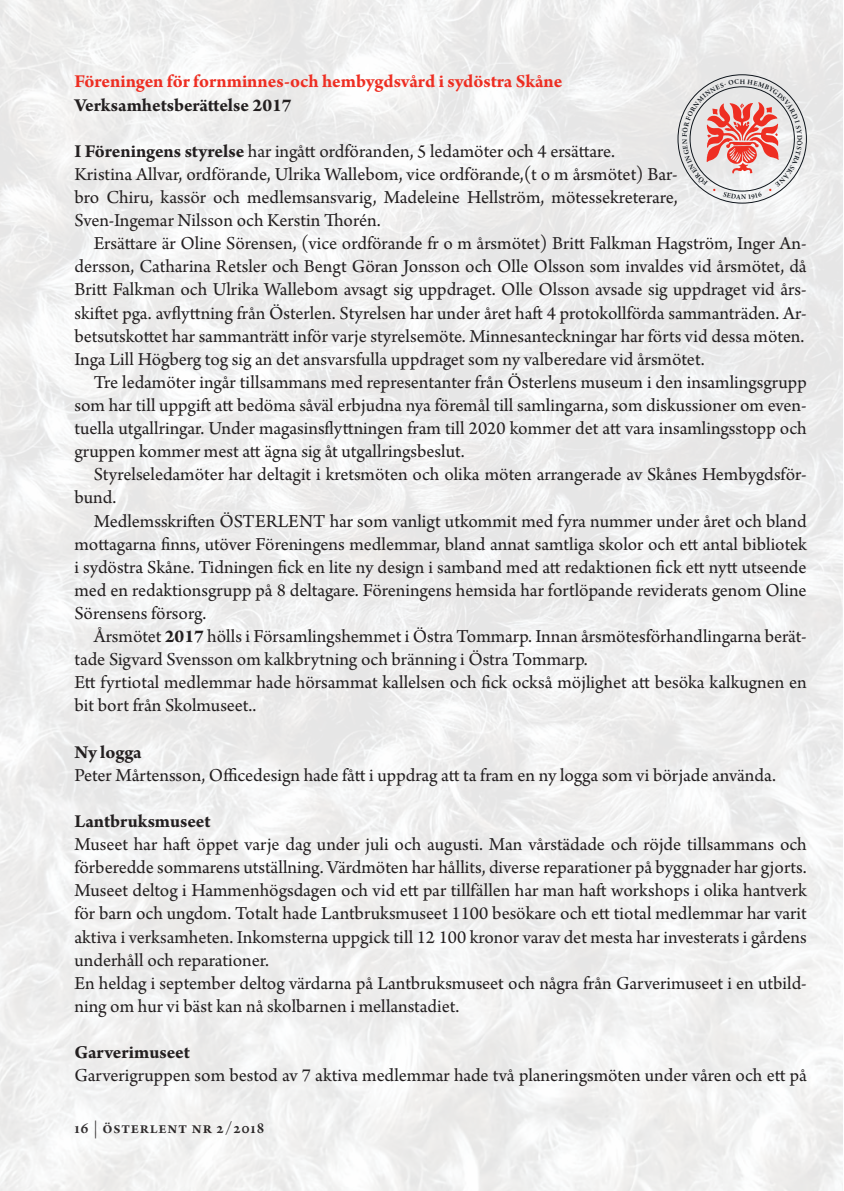
<style>
.page{position:relative;width:844px;height:1191px;background:#fff}
.page>*{position:absolute;margin:0;border:0;box-sizing:border-box;transform-origin:0 0}
.No_Spacing{font:19.25px/23.1px "Arno Pro";letter-spacing:-.005em;color:#231f20;text-align:justify}
.Body_Text{font:19.25px "Arno Pro";letter-spacing:-.005em;color:#231f20}
.No_Spacing-2{font:700 19.25px "Arno Pro";letter-spacing:-.005em;color:#231f20}
.t1{font:700 19.25px "Arno Pro";letter-spacing:-.005em;color:#ee2e22}
.t2{font:17.5px "Arno Pro Smbd Subhead";letter-spacing:.05em;color:#231f20}
.s1{font-weight:700}
.s2{font-family:"Arno Pro Light Display"}
</style>
<div class="page">
<img style="left:0;top:0;width:842px;height:1191px">
<svg style="left:677px;top:74px;width:129px;height:129px"></svg>
<p class="t1" style="left:74px;top:71px;width:489px">Föreningen för fornminnes-och hembygdsvård i sydöstra Skåne</p>
<p class="No_Spacing-2" style="left:74px;top:94px;width:219px">Verksamhetsberättelse 2017</p>
<p class="No_Spacing" style="left:74px;top:140px;width:542px"><span class="s1">I Föreningens styrelse</span> har ingått ordföranden, 5 ledamöter och 4 ersättare.</p>
<p class="No_Spacing" style="left:74px;top:164px;width:604px">Kristina Allvar, ordförande, Ulrika Wallebom, vice ordförande,(t o m årsmötet) Bar&shy;bro Chiru, kassör och medlemsansvarig, Madeleine Hellström, mötessekreterare, Sven-Ingemar Nilsson och Kerstin Thorén.</p>
<p class="No_Spacing" style="left:74px;top:233px;width:733px;text-indent:19px">Ersättare är Oline Sörensen, (vice ordförande fr o m årsmötet) Britt Falkman Hagström, Inger An&shy;dersson, Catharina Retsler och Bengt Göran Jonsson och Olle Olsson som invaldes vid årsmötet, då Britt Falkman och Ulrika Wallebom avsagt sig uppdraget. Olle Olsson avsade sig uppdraget vid års&shy;skiftet pga. avflyttning från Österlen. Styrelsen har under året haft 4 protokollförda sammanträden. Ar&shy;betsutskottet har sammanträtt inför varje styrelsemöte. Minnesanteckningar har förts vid dessa möten.</p>
<p class="No_Spacing" style="left:74px;top:348px;width:631px">Inga Lill Högberg tog sig an det ansvarsfulla uppdraget som ny valberedare vid årsmötet.</p>
<p class="No_Spacing" style="left:74px;top:371px;width:733px;text-indent:19px">Tre ledamöter ingår tillsammans med representanter från Österlens museum i den insamlingsgrupp som har till uppgift att bedöma såväl erbjudna nya föremål till samlingarna, som diskussioner om even&shy;tuella utgallringar. Under magasinsflyttningen fram till 2020 kommer det att vara insamlingsstopp och gruppen kommer mest att ägna sig åt utgallringsbeslut.</p>
<p class="No_Spacing" style="left:74px;top:464px;width:733px;text-indent:19px">Styrelseledamöter har deltagit i kretsmöten och olika möten arrangerade av Skånes Hembygdsför&shy;bund.</p>
<p class="No_Spacing" style="left:74px;top:510px;width:733px;text-indent:19px">Medlemsskriften ÖSTERLENT har som vanligt utkommit med fyra nummer under året och bland mottagarna finns, utöver Föreningens medlemmar, bland annat samtliga skolor och ett antal bibliotek i sydöstra Skåne. Tidningen fick en lite ny design i samband med att redaktionen fick ett nytt utseende med en redaktionsgrupp på 8 deltagare. Föreningens hemsida har fortlöpande reviderats genom Oline Sörensens försorg.</p>
<p class="No_Spacing" style="left:74px;top:626px;width:733px;text-indent:19px">Årsmötet <span class="s1">2017</span> hölls i Församlingshemmet i Östra Tommarp. Innan årsmötesförhandlingarna berät&shy;tade Sigvard Svensson om kalkbrytning och bränning i Östra Tommarp.</p>
<p class="No_Spacing" style="left:74px;top:672px;width:733px">Ett fyrtiotal medlemmar hade hörsammat kallelsen och fick också möjlighet att besöka kalkugnen en bit bort från Skolmuseet..</p>
<p class="No_Spacing-2" style="left:74px;top:740px;width:69px">Ny logga</p>
<p class="No_Spacing" style="left:74px;top:764px;width:702px">Peter Mårtensson, Officedesign hade fått i uppdrag att ta fram en ny logga som vi började använda.</p>
<p class="No_Spacing-2" style="left:74px;top:810px;width:138px">Lantbruksmuseet</p>
<p class="No_Spacing" style="left:74px;top:833px;width:733px">Museet har haft öppet varje dag under juli och augusti. Man vårstädade och röjde tillsammans och förberedde sommarens utställning. Värdmöten har hållits, diverse reparationer på byggnader har gjorts.<br>Museet deltog i Hammenhögsdagen och vid ett par tillfällen har man haft workshops i olika hantverk för barn och ungdom. Totalt hade Lantbruksmuseet 1100 besökare och ett tiotal medlemmar har varit aktiva i verksamheten. Inkomsterna uppgick till 12 100 kronor varav det mesta har investerats i gårdens underhåll och reparationer.</p>
<p class="No_Spacing" style="left:74px;top:972px;width:733px">En heldag i september deltog värdarna på Lantbruksmuseet och några från Garverimuseet i en utbild&shy;ning om hur vi bäst kan nå skolbarnen i mellanstadiet.</p>
<p class="No_Spacing-2" style="left:74px;top:1041px;width:117px">Garverimuseet</p>
<p class="Body_Text" style="left:74px;top:1064px;width:733px">Garverigruppen som bestod av 7 aktiva medlemmar hade två planeringsmöten under våren och ett på</p>
<p class="t2" style="left:74px;top:1118px;width:191px">16 <span class="s2">|</span> österlent nr 2/2018</p>
</div>
